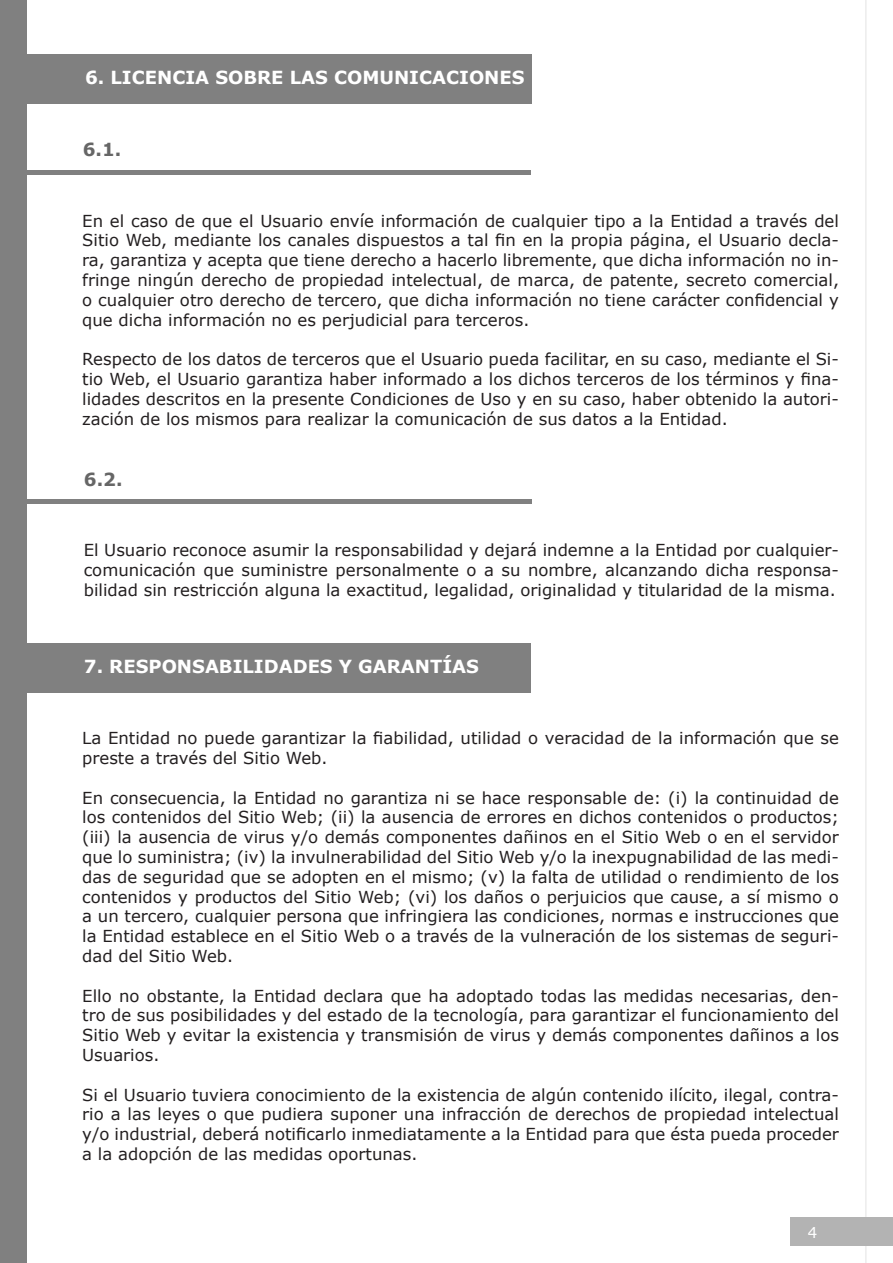
<style>
.page{position:relative;width:893px;height:1263px;background:#fff}
.page>*{position:absolute;margin:0;border:0;box-sizing:border-box;transform-origin:0 0}
.t1{font:700 18px "Verdana";color:#fff}
.t2{font:700 18px "Verdana";color:#666}
.VERDANA_11pt{font:16.5px/19.8px "Verdana";color:#231f20;text-align:justify}
.t3{font:15px "Verdana";color:#fff}
</style>
<div class="page">
<div style="left:0;top:0;width:27px;height:1263px;background:#808080"></div>
<hr style="left:865px;top:0;width:2px;height:1263px;background:#b3b3b3">
<div style="left:791px;top:1217px;width:102px;height:29px;background:#b3b3b3"></div>
<div style="left:3px;top:54px;width:529px;height:49px;background:#808080"></div>
<div style="left:2px;top:170px;width:528px;height:5px;background:#808080"></div>
<div style="left:3px;top:499px;width:529px;height:5px;background:#808080"></div>
<div style="left:2px;top:643px;width:528px;height:49px;background:#808080"></div>
<p class="t1" style="left:85px;top:65px;width:441px">6. LICENCIA SOBRE LAS COMUNICACIONES</p>
<p class="t2" style="left:83px;top:137px;width:40px">6.1.</p>
<p class="VERDANA_11pt" style="left:82px;top:211px;width:758px">En el caso de que el Usuario envíe información de cualquier tipo a la Entidad a través del Sitio Web, mediante los canales dispuestos a tal fin en la propia página, el Usuario decla&shy;ra, garantiza y acepta que tiene derecho a hacerlo libremente, que dicha información no in&shy;fringe ningún derecho de propiedad intelectual, de marca, de patente, secreto comercial, o cualquier otro derecho de tercero, que dicha información no tiene carácter confidencial y que dicha información no es perjudicial para terceros.</p>
<p class="VERDANA_11pt" style="left:82px;top:349px;width:758px">Respecto de los datos de terceros que el Usuario pueda facilitar, en su caso, mediante el Si&shy;tio Web, el Usuario garantiza haber informado a los dichos terceros de los términos y fina&shy;lidades descritos en la presente Condiciones de Uso y en su caso, haber obtenido la autori&shy;zación de los mismos para realizar la comunicación de sus datos a la Entidad.</p>
<p class="t2" style="left:84px;top:467px;width:40px">6.2.</p>
<p class="VERDANA_11pt" style="left:84px;top:540px;width:757px">El Usuario reconoce asumir la responsabilidad y dejará indemne a la Entidad por cualquier&shy;comunicación que suministre personalmente o a su nombre, alcanzando dicha responsa&shy;bilidad sin restricción alguna la exactitud, legalidad, originalidad y titularidad de la misma.</p>
<p class="t1" style="left:84px;top:654px;width:397px">7. RESPONSABILIDADES Y GARANTÍAS</p>
<p class="VERDANA_11pt" style="left:82px;top:728px;width:758px">La Entidad no puede garantizar la fiabilidad, utilidad o veracidad de la información que se preste a través del Sitio Web.</p>
<p class="VERDANA_11pt" style="left:82px;top:787px;width:758px">En consecuencia, la Entidad no garantiza ni se hace responsable de: (i) la continuidad de los contenidos del Sitio Web; (ii) la ausencia de errores en dichos contenidos o productos; (iii) la ausencia de virus y/o demás componentes dañinos en el Sitio Web o en el servidor que lo suministra; (iv) la invulnerabilidad del Sitio Web y/o la inexpugnabilidad de las medi&shy;das de seguridad que se adopten en el mismo; (v) la falta de utilidad o rendimiento de los contenidos y productos del Sitio Web; (vi) los daños o perjuicios que cause, a sí mismo o a un tercero, cualquier persona que infringiera las condiciones, normas e instrucciones que la Entidad establece en el Sitio Web o a través de la vulneración de los sistemas de seguri&shy;dad del Sitio Web.</p>
<p class="VERDANA_11pt" style="left:82px;top:985px;width:758px">Ello no obstante, la Entidad declara que ha adoptado todas las medidas necesarias, den&shy;tro de sus posibilidades y del estado de la tecnología, para garantizar el funcionamiento del Sitio Web y evitar la existencia y transmisión de virus y demás componentes dañinos a los Usuarios.</p>
<p class="VERDANA_11pt" style="left:82px;top:1084px;width:758px">Si el Usuario tuviera conocimiento de la existencia de algún contenido ilícito, ilegal, contra&shy;rio a las leyes o que pudiera suponer una infracción de derechos de propiedad intelectual y/o industrial, deberá notificarlo inmediatamente a la Entidad para que ésta pueda proceder a la adopción de las medidas oportunas.</p>
<p class="t3" style="left:808px;top:1222px;width:11px">4</p>
</div>
